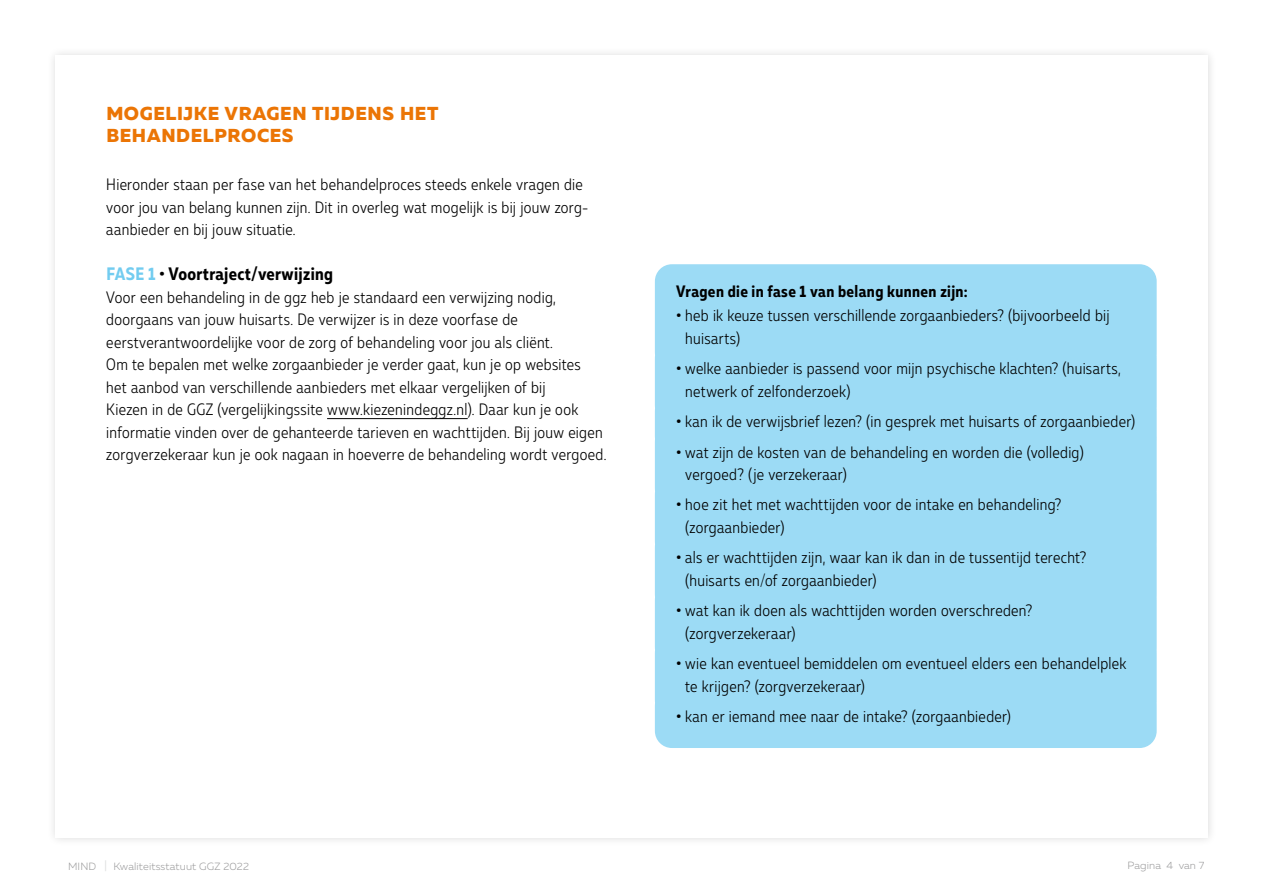
<style>
.page{position:relative;width:1263px;height:893px;background:#fff}
.page>*{position:absolute;margin:0;border:0;box-sizing:border-box;transform-origin:0 0}
.t1{font:800 18.75px/22.5px "Muller";letter-spacing:.03em;color:#eb7505}
.t2{font:700 18px "Muller Narrow";letter-spacing:.02em;color:#000}
.t3{font:300 16.5px/22.5px "Muller Narrow";letter-spacing:.02em;color:#000}
.t4{font:700 16.5px "Muller Narrow";letter-spacing:.025em;color:#000}
.t5{font:300 10.5px "Muller";letter-spacing:.01em;color:#9c9c9d}
.s1{color:#72ccf0}
.s2{font-weight:700}
.s3{font-size:12px;color:#d9dada}
</style>
<div class="page">
<div style="left:46px;top:46px;width:1171px;height:801px;background:#f9f9f9"></div>
<div style="left:55px;top:55px;width:1153px;height:783px;background:#fff"></div>
<hr style="left:327px;top:418px;width:141px;height:1px;background:#000">
<div style="left:655px;top:264px;width:502px;height:105px;background:#9cdbf5;border-radius:17px"></div>
<div style="left:655px;top:341px;width:502px;height:81px;background:#9cdbf5;border-radius:17px"></div>
<div style="left:655px;top:394px;width:502px;height:59px;background:#9cdbf5;border-radius:17px"></div>
<div style="left:655px;top:424px;width:502px;height:81px;background:#9cdbf5;border-radius:17px"></div>
<div style="left:655px;top:477px;width:502px;height:81px;background:#9cdbf5;border-radius:17px"></div>
<div style="left:655px;top:530px;width:502px;height:81px;background:#9cdbf5;border-radius:17px"></div>
<div style="left:655px;top:583px;width:502px;height:81px;background:#9cdbf5;border-radius:17px"></div>
<div style="left:655px;top:636px;width:502px;height:81px;background:#9cdbf5;border-radius:17px"></div>
<div style="left:655px;top:689px;width:502px;height:59px;background:#9cdbf5;border-radius:17px"></div>
<p class="t1" style="left:106px;top:102px;width:333px">MOGELIJKE VRAGEN TIJDENS HET<br>BEHANDELPROCES</p>
<p class="t3" style="left:106px;top:173px;width:484px">Hieronder staan per fase van het behandelproces steeds enkele vragen die voor jou van belang kunnen zijn. Dit in overleg wat mogelijk is bij jouw zorg&shy;aanbieder en bij jouw situatie.</p>
<p class="t2" style="left:106px;top:263px;width:228px"><span class="s1">FASE 1</span> • Voortraject/verwijzing</p>
<p class="t3" style="left:106px;top:286px;width:502px">Voor een behandeling in de ggz heb je standaard een verwijzing nodig, doorgaans van jouw huisarts. De verwijzer is in deze voorfase de eerstverantwoordelijke voor de zorg of behandeling voor jou als cliënt.<br>Om te bepalen met welke zorgaanbieder je verder gaat, kun je op websites<br>het aanbod van verschillende aanbieders met elkaar vergelijken of bij<br>Kiezen in de GGZ (vergelijkingssite www.kiezenindeggz.nl). Daar kun je ook informatie vinden over de gehanteerde tarieven en wachttijden. Bij jouw eigen zorgverzekeraar kun je ook nagaan in hoeverre de behandeling wordt vergoed.</p>
<p class="t4" style="left:676px;top:281px;width:293px">Vragen die in fase 1 van belang kunnen zijn:</p>
<p class="t3" style="left:685px;top:304px;width:426px;text-indent:-9px"><span class="s2">•</span> heb ik keuze tussen verschillende zorgaanbieders? (bijvoorbeeld bij huisarts)</p>
<p class="t3" style="left:685px;top:357px;width:437px;text-indent:-9px"><span class="s2">•</span> welke aanbieder is passend voor mijn psychische klachten? (huisarts, netwerk of zelfonderzoek)</p>
<p class="t3" style="left:676px;top:410px;width:461px"><span class="s2">•</span> kan ik de verwijsbrief lezen? (in gesprek met huisarts of zorgaanbieder)</p>
<p class="t3" style="left:685px;top:441px;width:400px;text-indent:-9px"><span class="s2">•</span> wat zijn de kosten van de behandeling en worden die (volledig) vergoed? (je verzekeraar)</p>
<p class="t3" style="left:685px;top:493px;width:378px;text-indent:-9px"><span class="s2">•</span> hoe zit het met wachttijden voor de intake en behandeling? (zorgaanbieder)</p>
<p class="t3" style="left:685px;top:546px;width:403px;text-indent:-9px"><span class="s2">•</span> als er wachttijden zijn, waar kan ik dan in de tussentijd terecht? (huisarts en/of zorgaanbieder)</p>
<p class="t3" style="left:685px;top:599px;width:349px;text-indent:-9px"><span class="s2">•</span> wat kan ik doen als wachttijden worden overschreden? (zorgverzekeraar)</p>
<p class="t3" style="left:685px;top:652px;width:443px;text-indent:-9px"><span class="s2">•</span> wie kan eventueel bemiddelen om eventueel elders een behandelplek te krijgen? (zorgverzekeraar)</p>
<p class="t3" style="left:676px;top:705px;width:336px"><span class="s2">•</span> kan er iemand mee naar de intake? (zorgaanbieder)</p>
<p class="t5" style="left:68px;top:860px;width:182px">MIND <span class="s3">|</span> Kwaliteitsstatuut GGZ 2022</p>
<p class="t5" style="left:1127px;top:859px;width:78px">Pagina 4 van 7</p>
</div>
